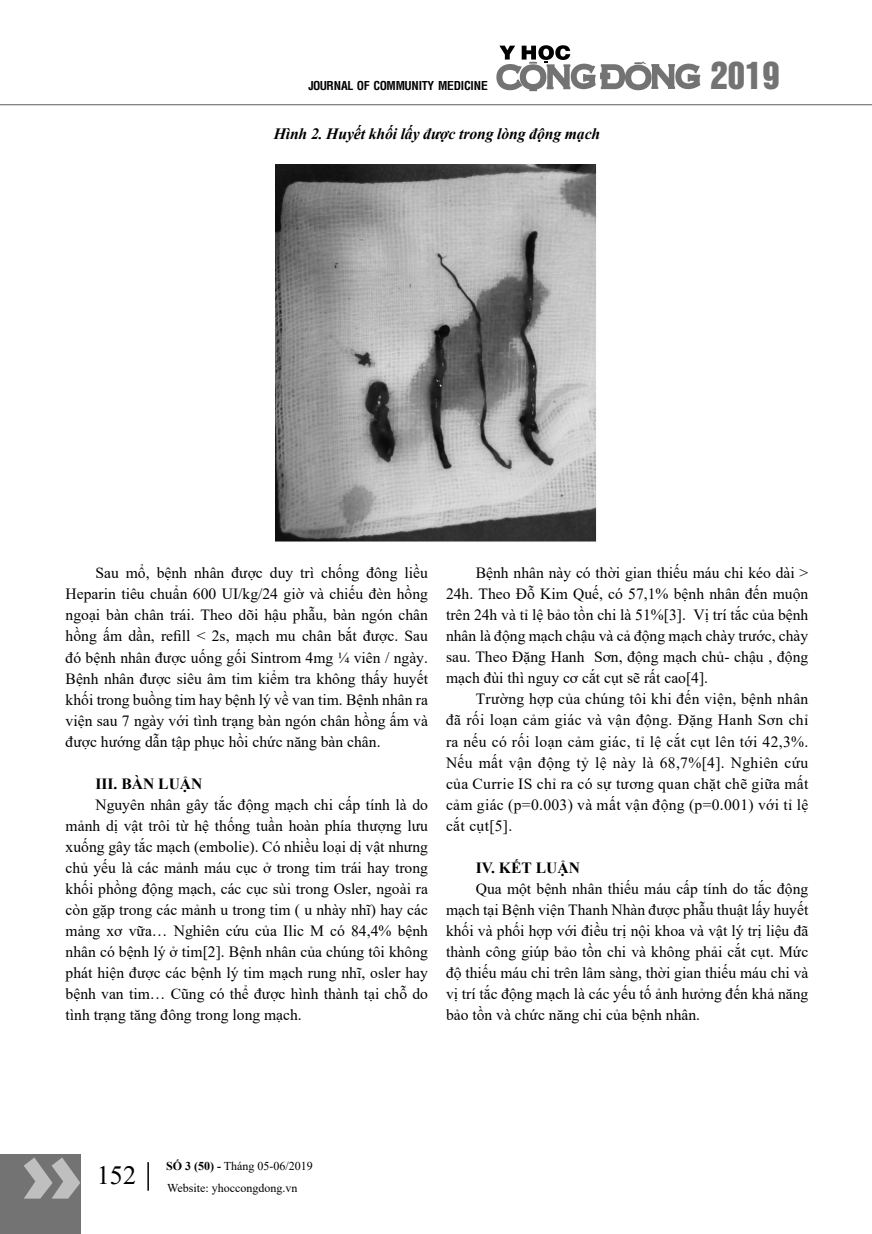
<style>
.page{position:relative;width:872px;height:1234px;background:#fff}
.page>*{position:absolute;margin:0;border:0;box-sizing:border-box;transform-origin:0 0}
.t1{font:34.5px "UTM Helvet Ins";color:#737373}
.t2{font:26.25px "Times New Roman";color:#000}
.t3{font:italic 700 15.75px "Times New Roman";letter-spacing:-.01em;color:#000}
.t4{font:15.6px/21px "Times New Roman";color:#000;text-align:justify}
.t5{font:700 15.6px "Times New Roman";color:#000}
.t6{font:12px/21px "Times New Roman";color:#000}
.t7{font:12px "VNI Helve Condense Bold";letter-spacing:-.02em;color:#000}
.s1{font-weight:700}
</style>
<div class="page">
<div style="left:0;top:1154px;width:81px;height:79px;background:#737373"></div>
<svg style="left:24px;top:1157px;width:56px;height:41px"></svg>
<hr style="left:147px;top:1161px;width:2px;height:29px;background:#000">
<hr style="left:0;top:104px;width:872px;height:1px;background:#808080">
<svg style="left:496px;top:45px;width:204px;height:46px"></svg>
<img style="left:275px;top:165px;width:322px;height:377px">
<p class="t7" style="left:308px;top:76px;width:181px">JOURNAL OF COMMUNITY MEDICINE</p>
<p class="t3" style="left:274px;top:122px;width:328px">Hình 2. Huyết khối lấy được trong lòng động mạch</p>
<h1 class="t1" style="left:710px;top:47px;width:70px">2019</h1>
<p class="t4" style="left:66px;top:562px;width:364px;text-indent:30px">Sau mổ, bệnh nhân được duy trì chống đông liều Heparin tiêu chuẩn 600 UI/kg/24 giờ và chiếu đèn hồng ngoại bàn chân trái. Theo dõi hậu phẫu, bàn ngón chân hồng ấm dần, refill &lt; 2s, mạch mu chân bắt được. Sau đó bệnh nhân được uống gối Sintrom 4mg ¼ viên / ngày.<br>Bệnh nhân được siêu âm tim kiểm tra không thấy huyết khối trong buồng tim hay bệnh lý về van tim. Bệnh nhân ra viện sau 7 ngày với tình trạng bàn ngón chân hồng ấm và được hướng dẫn tập phục hồi chức năng bàn chân.</p>
<p class="t5" style="left:95px;top:772px;width:109px">III. BÀN LUẬN</p>
<p class="t4" style="left:66px;top:793px;width:364px;text-indent:30px">Nguyên nhân gây tắc động mạch chi cấp tính là do mảnh dị vật trôi từ hệ thống tuần hoàn phía thượng lưu xuống gây tắc mạch (embolie). Có nhiều loại dị vật nhưng chủ yếu là các mảnh máu cục ở trong tim trái hay trong khối phồng động mạch, các cục sùi trong Osler, ngoài ra còn gặp trong các mảnh u trong tim ( u nhày nhĩ) hay các mảng xơ vữa… Nghiên cứu của Ilic M có 84,4% bệnh nhân có bệnh lý ở tim[2]. Bệnh nhân của chúng tôi không phát hiện được các bệnh lý tim mạch rung nhĩ, osler hay bệnh van tim… Cũng có thể được hình thành tại chỗ do tình trạng tăng đông trong long mạch.</p>
<p class="t4" style="left:446px;top:562px;width:364px;text-indent:30px">Bệnh nhân này có thời gian thiếu máu chi kéo dài &gt; 24h. Theo Đỗ Kim Quế, có 57,1% bệnh nhân đến muộn trên 24h và tỉ lệ bảo tồn chi là 51%[3]. Vị trí tắc của bệnh nhân là động mạch chậu và cả động mạch chày trước, chày sau. Theo Đặng Hanh Sơn, động mạch chủ- chậu , động mạch đùi thì nguy cơ cắt cụt sẽ rất cao[4].</p>
<p class="t4" style="left:446px;top:688px;width:364px;text-indent:30px">Trường hợp của chúng tôi khi đến viện, bệnh nhân đã rối loạn cảm giác và vận động. Đặng Hanh Sơn chỉ ra nếu có rối loạn cảm giác, tỉ lệ cắt cụt lên tới 42,3%.<br>Nếu mất vận động tỷ lệ này là 68,7%[4]. Nghiên cứu của Currie IS chỉ ra có sự tương quan chặt chẽ giữa mất cảm giác (p=0.003) và mất vận động (p=0.001) với tỉ lệ cắt cụt[5].</p>
<p class="t5" style="left:476px;top:855px;width:106px">IV. KẾT LUẬN</p>
<p class="t4" style="left:446px;top:877px;width:364px;text-indent:30px">Qua một bệnh nhân thiếu máu cấp tính do tắc động mạch tại Bệnh viện Thanh Nhàn được phẫu thuật lấy huyết khối và phối hợp với điều trị nội khoa và vật lý trị liệu đã thành công giúp bảo tồn chi và không phải cắt cụt. Mức độ thiếu máu chi trên lâm sàng, thời gian thiếu máu chi và vị trí tắc động mạch là các yếu tố ảnh hưởng đến khả năng bảo tồn và chức năng chi của bệnh nhân.</p>
<h2 class="t2" style="left:97px;top:1156px;width:41px">152</h2>
<p class="t6" style="left:166px;top:1155px;width:148px"><span class="s1">SỐ 3 (50) -</span> Tháng 05-06/2019<br>Website: yhoccongdong.vn</p>
</div>
